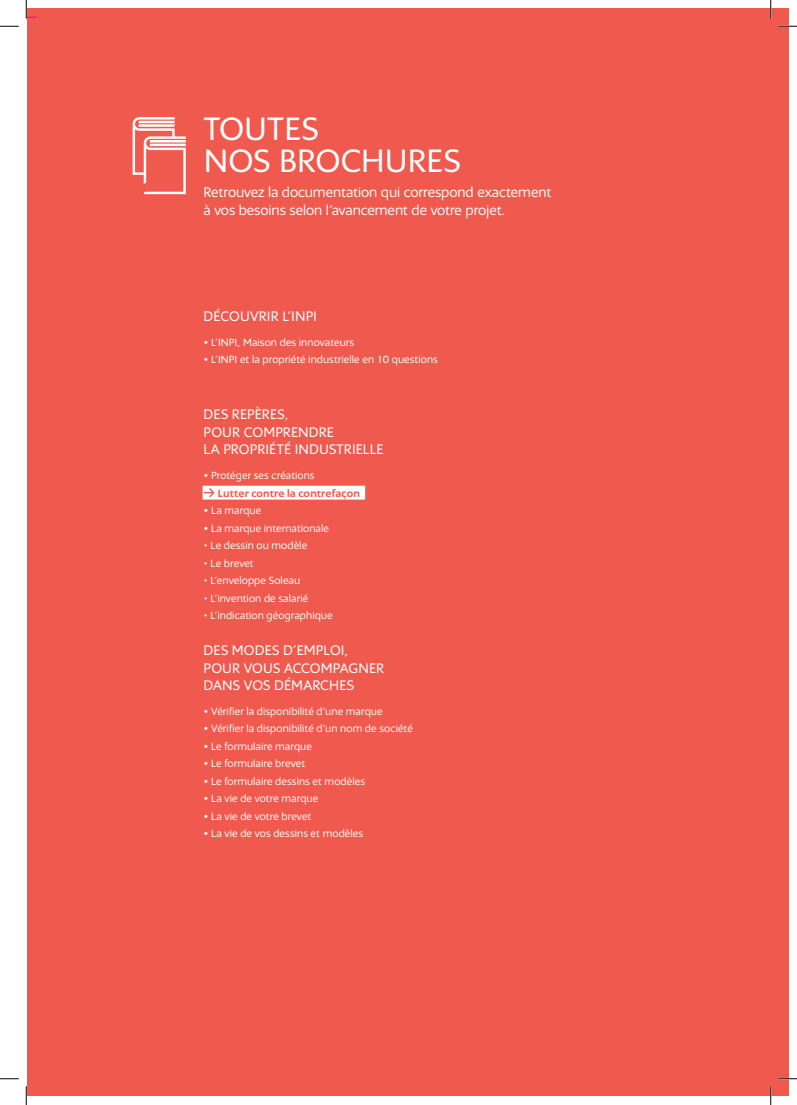
<style>
.page{position:relative;width:797px;height:1105px;background:#fff}
.page>*{position:absolute;margin:0;border:0;box-sizing:border-box;transform-origin:0 0}
.t1{font:35px/32.5px "Inpi";letter-spacing:.005em;color:#fff}
.t2{font:300 17.5px "Inpi";color:#ed028c}
.t3{font:15px/17.5px "Inpi";letter-spacing:.005em;color:#fff}
.t4{font:11.25px "Inpi";letter-spacing:.01em;color:#fff}
.t5{font:700 11.25px/17.5px "Inpi";color:#f0594d}
.s1{font-weight:700}
.s2{color:#fff}
.s3{font-weight:400;color:#fff}
</style>
<div class="page">
<div style="left:27px;top:9px;width:761px;height:1087px;background:#f0594d"></div>
<svg style="left:133px;top:117px;width:53px;height:77px"></svg>
<svg style="left:203px;top:486px;width:162px;height:14px;background:#fef8f7"></svg>
<svg style="left:0;top:25px;width:19px;height:2px"></svg>
<svg style="left:778px;top:25px;width:19px;height:2px"></svg>
<svg style="left:0;top:1078px;width:19px;height:1px"></svg>
<svg style="left:778px;top:1078px;width:19px;height:1px"></svg>
<svg style="left:25px;top:0;width:2px;height:19px"></svg>
<svg style="left:25px;top:1086px;width:2px;height:19px"></svg>
<svg style="left:770px;top:0;width:1px;height:19px"></svg>
<svg style="left:770px;top:1086px;width:1px;height:19px"></svg>
<h2 class="t2" style="left:27px;top:7px;width:12px">−</h2>
<h1 class="t1" style="left:204px;top:113px;width:259px">toutes<br>nos brochures</h1>
<h3 class="t3" style="left:203px;top:184px;width:349px;line-height:18px">Retrouvez la documentation qui correspond exactement à vos besoins selon l’avancement de votre projet.</h3>
<h3 class="t3" style="left:203px;top:308px;width:112px">Découvrir l’I NPI</h3>
<p class="t4" style="left:203px;top:336px;width:152px"><span class="s1">•</span> L’I NPI, Maison des innovateurs</p>
<p class="t4" style="left:203px;top:354px;width:236px"><span class="s1">•</span> L’I NPI et la propriété industrielle en 10 questions</p>
<h3 class="t3" style="left:203px;top:406px;width:87px">Des Repères, pour compren</h3>
<h3 class="t3" style="left:203px;top:424px;width:160px;text-indent:105px">dre<br>la propriété industrielle</h3>
<p class="t5" style="left:218px;top:467px;width:144px;text-indent:-14px"><span class="s2">•</span> <span class="s3">Protéger ses créations<br></span>Lutter contre la contrefaçon</p>
<p class="t4" style="left:203px;top:504px;width:59px"><span class="s1">•</span> La marque</p>
<p class="t4" style="left:203px;top:522px;width:127px"><span class="s1">•</span> La marque internationale</p>
<p class="t4" style="left:203px;top:539px;width:105px">• Le dessin ou modèle</p>
<p class="t4" style="left:203px;top:557px;width:52px">• Le brevet</p>
<p class="t4" style="left:203px;top:574px;width:98px">• L’enveloppe Soleau</p>
<p class="t4" style="left:203px;top:592px;width:106px">• L’invention de salarié</p>
<p class="t4" style="left:203px;top:609px;width:131px">• L’indication géographique</p>
<h3 class="t3" style="left:203px;top:642px;width:164px">Des Modes d’emploi, pour vous accompagner dans vos démarches</h3>
<p class="t4" style="left:203px;top:705px;width:181px"><span class="s1">•</span> Vérifier la disponibilité d’une marque</p>
<p class="t4" style="left:203px;top:723px;width:211px"><span class="s1">•</span> Vérifier la disponibilité d’un nom de société</p>
<p class="t4" style="left:203px;top:740px;width:110px"><span class="s1">•</span> Le formulaire marque</p>
<p class="t4" style="left:203px;top:758px;width:103px"><span class="s1">•</span> Le formulaire brevet</p>
<p class="t4" style="left:203px;top:775px;width:163px"><span class="s1">•</span> Le formulaire dessins et modèles</p>
<p class="t4" style="left:203px;top:793px;width:116px"><span class="s1">•</span> La vie de votre marque</p>
<p class="t4" style="left:203px;top:810px;width:109px"><span class="s1">•</span> La vie de votre brevet</p>
<p class="t4" style="left:203px;top:828px;width:161px"><span class="s1">•</span> La vie de vos dessins et modèles</p>
</div>
